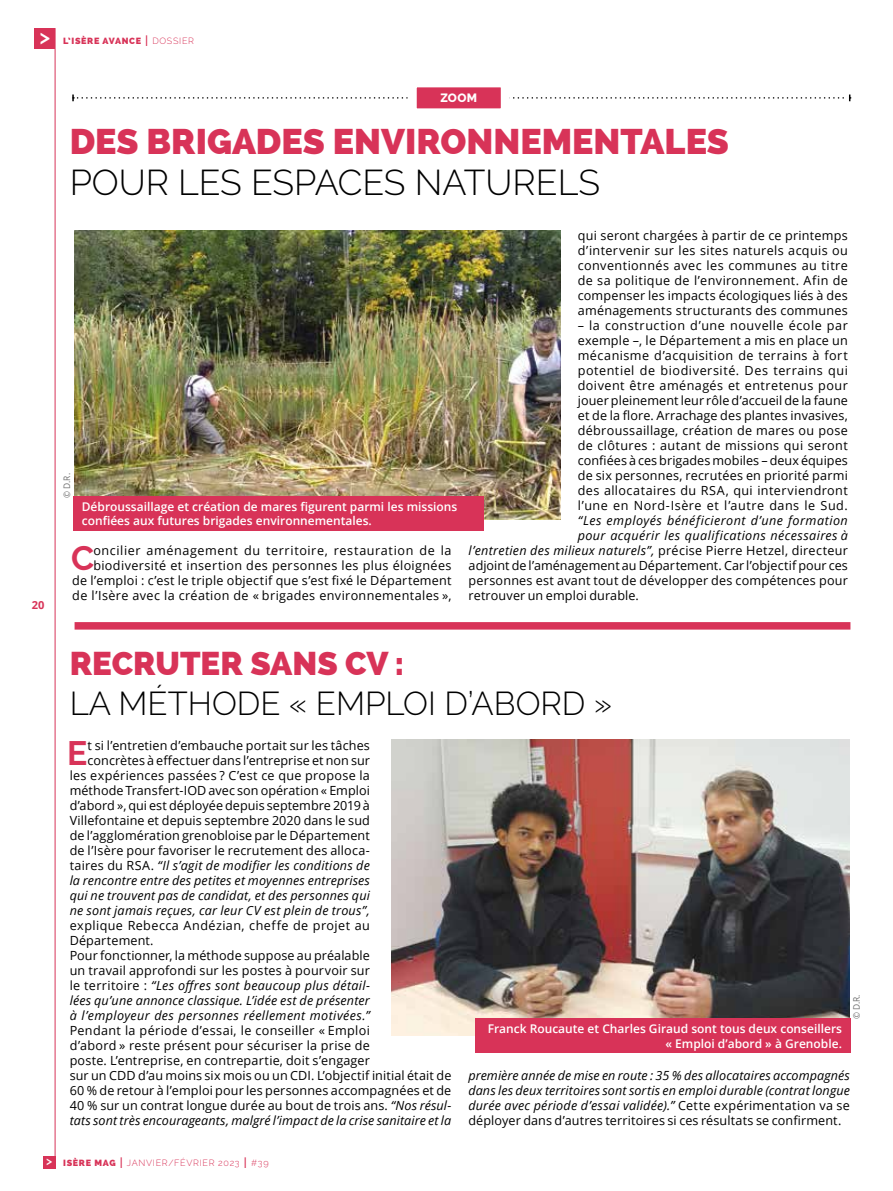
<style>
.page{position:relative;width:893px;height:1191px;background:#fff}
.page>*{position:absolute;margin:0;border:0;box-sizing:border-box;transform-origin:0 0}
.t1{font:800 35.7px "Raleway";color:#d83358}
.t2{font:300 35.7px "Raleway";color:#000}
.t3{font:700 33.75px "Raleway";color:#d83358}
.t4{font:300 33px "Raleway";color:#000}
.t5{font:800 33px "Raleway";color:#d83358}
.t6{font:600 21px "Raleway";color:#fff}
.t7{font:12.6px/15px "Open Sans";letter-spacing:.015em;color:#000;text-align:right}
.t8{font:italic 12.6px/15px "Open Sans";letter-spacing:.03em;color:#000;text-align:justify}
.t9{font:600 12px/14.4px "Open Sans";color:#fff}
.t10{font:800 12px "Raleway";color:#fff}
.t11{font:600 12px "Raleway";color:#fff}
.t12{font:700 11.1px "Open Sans";color:#d83358}
.t13{font:300 9px "Raleway";letter-spacing:.075em;color:#d83358}
.t14{font:800 9px "Raleway";letter-spacing:.075em;color:#d83358}
.t15{font:9px "Open Sans";color:#6e6e6e;scale:.93 1}
.s1{font-weight:400;font-size:15px}
.s2{font-weight:300}
.s3{font-style:normal}
.s4{font-style:italic}
.s5{font-weight:800}
</style>
<div class="page">
<svg style="left:72px;top:94px;width:779px;height:7px"></svg>
<div style="left:412px;top:83px;width:93px;height:30px;background:#d83358"></div>
<div style="left:408px;top:78px;width:102px;height:39px;border:9px solid #fff"></div>
<img style="left:391px;top:740px;width:459px;height:296px">
<img style="left:75px;top:231px;width:486px;height:289px">
<div style="left:75px;top:622px;width:775px;height:7px;background:#d83358"></div>
<div style="left:73px;top:496px;width:410px;height:34px;background:#d83358"></div>
<div style="left:475px;top:1019px;width:375px;height:34px;background:#d83358"></div>
<hr style="left:55px;top:28px;width:1px;height:1134px;background:#d83358">
<div style="left:34px;top:28px;width:21px;height:21px;background:#d83358"></div>
<div style="left:43px;top:1155px;width:12px;height:13px;background:#d83358"></div>
<h3 class="t6" style="left:39px;top:24px;width:12px">&gt;</h3>
<p class="t14" style="left:63px;top:36px;width:132px">L’ISÈRE AVANCE <span class="s1">I</span> <span class="s2">DOSSIER</span></p>
<p class="t12" style="left:32px;top:597px;width:14px">20</p>
<p class="t10" style="left:440px;top:91px;width:38px">ZOOM</p>
<h1 class="t1" style="left:70px;top:121px;width:661px">DES BRIGADES ENVIRONNEMENTALES</h1>
<h1 class="t2" style="left:70px;top:161px;width:532px">POUR LES ESPACES NATURELS</h1>
<p class="t15" style="left:61px;top:498px;width:28px;rotate:-90deg">© D.R.</p>
<p class="t9" style="left:82px;top:499px;width:377px">Débroussaillage et création de mares figurent parmi les missions confiées aux futures brigades environnementales.</p>
<p class="t7" style="left:72px;top:543px;width:381px">oncilier aménagement du territoire, restauration de la biodiversité et insertion des personnes les plus éloignées<br>de l’emploi : c’est le triple objectif que s’est fixé le Département de l’Isère avec la création de « brigades environnementales »,</p>
<h2 class="t3" style="left:71px;top:539px;width:25px">C</h2>
<p class="t7" style="left:578px;top:228px;width:272px;text-align:justify">qui seront chargées à partir de ce printemps d’intervenir sur les sites naturels acquis ou conventionnés avec les communes au titre de sa politique de l’environnement. Afin de compenser les impacts écologiques liés à des aménagements structurants des communes</p>
<p class="t7" style="left:578px;top:318px;width:272px;text-align:justify">– la construction d’une nouvelle école par exemple –, le Département a mis en place un mécanisme d’acquisition de terrains à fort potentiel de biodiversité. Des terrains qui doivent être aménagés et entretenus pour jouer pleinement leur rôle d’accueil de la faune et de la flore. Arrachage des plantes invasives, débroussaillage, création de mares ou pose de clôtures : autant de missions qui seront confiées à ces brigades mobiles – deux équipes de six personnes, recrutées en priorité parmi des allocataires du RSA, qui interviendront l’une en Nord-Isère et l’autre dans le Sud.</p>
<p class="t8" style="left:578px;top:512px;width:272px">“Les employés bénéficieront d’une formation</p>
<p class="t8" style="left:578px;top:527px;width:272px">pour acquérir les qualifications nécessaires à</p>
<p class="t8" style="left:469px;top:542px;width:381px">l’entretien des milieux naturels”, <span class="s3">précise Pierre Hetzel, directeur</span></p>
<p class="t7" style="left:469px;top:557px;width:381px">adjoint de l’aménagement au Département. Car l’objectif pour ces</p>
<p class="t7" style="left:469px;top:572px;width:381px">personnes est avant tout de développer des compétences pour</p>
<p class="t7" style="left:469px;top:587px;width:172px">retrouver un emploi durable.</p>
<p class="t11" style="left:46px;top:1153px;width:8px">&gt;</p>
<h3 class="t5" style="left:70px;top:644px;width:336px">RECRUTER SANS CV :</h3>
<h3 class="t4" style="left:70px;top:684px;width:544px">LA MÉTHODE « EMPLOI D’ABORD »</h3>
<p class="t7" style="left:70px;top:738px;width:302px">t si l’entretien d’embauche portait sur les tâches concrètes à effectuer dans l’entreprise et non sur les expériences passées ? C’est ce que propose la méthode Transfert-IOD avec son opération « Emploi d’abord », qui est déployée depuis septembre 2019 à Villefontaine et depuis septembre 2020 dans le sud de l’agglomération grenobloise par le Département de l’Isère pour favoriser le recrutement des alloca&shy;taires du RSA. <span class="s4">“Il s’agit de modifier les conditions de la rencontre entre des petites et moyennes entreprises qui ne trouvent pas de candidat, et des personnes qui ne sont jamais reçues, car leur CV est plein de trous”,</span></p>
<p class="t7" style="left:70px;top:918px;width:302px;text-align:left">explique Rebecca Andézian, cheffe de projet au Département.<br>Pour fonctionner, la méthode suppose au préalable un travail approfondi sur les postes à pourvoir sur le territoire : <span class="s4">“Les offres sont beaucoup plus détail&shy;lées qu’une annonce classique. L’idée est de présenter à l’employeur des personnes réellement motivées.”</span></p>
<p class="t7" style="left:70px;top:1023px;width:383px;text-align:left">Pendant la période d’essai, le conseiller « Emploi<br>d’abord » reste présent pour sécuriser la prise de<br>poste. L’entreprise, en contrepartie, doit s’engager<br>sur un CDD d’au moins six mois ou un CDI. L’objectif initial était de 60 % de retour à l’emploi pour les personnes accompagnées et de 40 % sur un contrat longue durée au bout de trois ans. <span class="s4">“Nos résul&shy;tats sont très encourageants, malgré l’impact de la crise sanitaire et la</span></p>
<h2 class="t3" style="left:67px;top:734px;width:22px">E</h2>
<p class="t13" style="left:63px;top:1157px;width:207px"><span class="s5">ISÈRE MAG</span> <span class="s1">I</span> JANVIER/FÉVRIER 2023 <span class="s1">I</span> #39</p>
<p class="t9" style="left:488px;top:1021px;width:356px;text-align:right">Franck Roucaute et Charles Giraud sont tous deux conseillers « Emploi d’abord » à Grenoble.</p>
<p class="t15" style="left:850px;top:1019px;width:28px;rotate:-90deg">© D.R.</p>
<p class="t8" style="left:468px;top:1068px;width:383px">première année de mise en route : 35 % des allocataires accompagnés dans les deux territoires sont sortis en emploi durable (contrat longue durée avec période d’essai validée).” <span class="s3">Cette expérimentation va se déployer dans d’autres territoires si ces résultats se confirment.</span></p>
</div>
